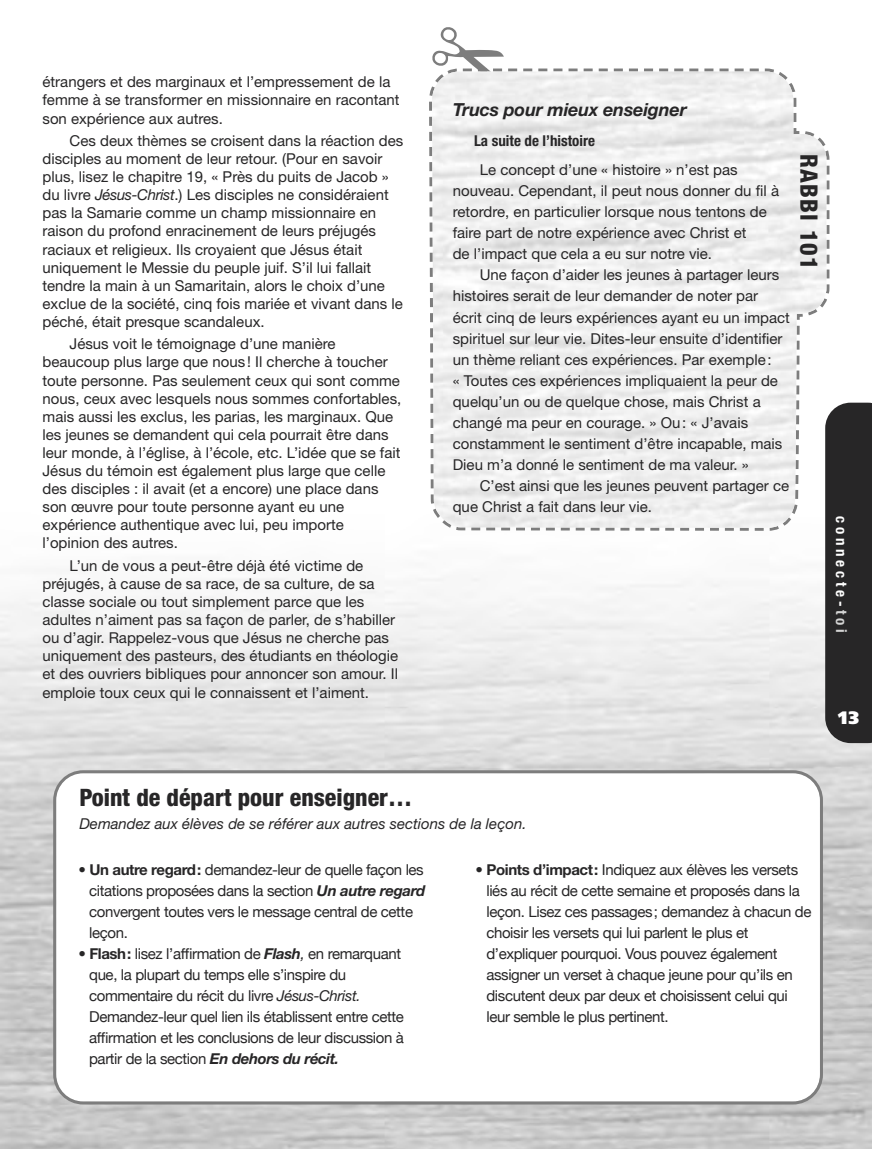
<style>
.page{position:relative;width:872px;height:1149px;background:#fff}
.page>*{position:absolute;margin:0;border:0;box-sizing:border-box;transform-origin:0 0}
.t1{font:800 condensed 24px "Helvetica Neue LT Std";color:#272627}
.t2{font:800 condensed 24px "Helvetica Neue LT Std";letter-spacing:.05em;color:#272627}
.t3{font:italic 700 18px "Helvetica Neue LT Std";letter-spacing:-.01em;color:#272627}
.t4{font:900 18px "Frutiger";color:#fff}
.t5{font:15px/18.1px "Helvetica Neue LT Std";color:#272627}
.t6{font:15px/21px "Helvetica Neue";letter-spacing:-.025em;color:#272627}
.t7{font:italic 15px "Helvetica Neue LT Std";color:#272627}
.t8{font:700 condensed 15px "Helvetica Neue LT Std";color:#272627}
.t9{font:700 condensed 15px "Helvetica Neue";letter-spacing:.25em;color:#fff}
.s1{font-style:italic}
.s2{color:#d4d4d4}
.s3{font-family:"Helvetica Neue LT Std"}
.s4{font-family:"Helvetica Neue LT Std";font-weight:700}
.s5{font-family:"Helvetica Neue LT Std";font-weight:700;font-style:italic}
.s6{font-family:"Helvetica Neue LT Std";font-style:italic}
</style>
<div class="page">
<img style="left:0;top:578px;width:872px;height:570px">
<div style="left:825px;top:402px;width:47px;height:340px;background:#272627"></div>
<svg style="left:453px;top:527px;width:15px;height:4px"></svg>
<svg style="left:826px;top:150px;width:4px;height:152px"></svg>
<img style="left:432px;top:71px;width:394px;height:456px">
<svg style="left:53px;top:770px;width:770px;height:334px"></svg>
<svg style="left:430px;top:68px;width:77px;height:17px"></svg>
<p class="t5" style="left:43px;top:74px;width:359px">étrangers et des marginaux et l’empressement de la femme à se transformer en missionnaire en racontant son expérience aux autres.</p>
<p class="t5" style="left:43px;top:133px;width:362px;text-indent:27px">Ces deux thèmes se croisent dans la réaction des disciples au moment de leur retour. (Pour en savoir plus, lisez le chapitre 19, « Près du puits de Jacob » du livre <span class="s1">Jésus-Christ</span>.) Les disciples ne considéraient pas la Samarie comme un champ missionnaire en raison du profond enracinement de leurs préjugés raciaux et religieux. Ils croyaient que Jésus était uniquement le Messie du peuple juif. S’il lui fallait tendre la main à un Samaritain, alors le choix d’une exclue de la société, cinq fois mariée et vivant dans le péché, était presque scandaleux.</p>
<p class="t5" style="left:43px;top:336px;width:360px;text-indent:27px">Jésus voit le témoignage d’une manière beaucoup plus large que nous ! Il cherche à toucher toute personne. Pas seulement ceux qui sont comme nous, ceux avec lesquels nous sommes confortables, mais aussi les exclus, les parias, les marginaux. Que les jeunes se demandent qui cela pourrait être dans leur monde, à l’église, à l’école, etc. L’idée que se fait Jésus du témoin est également plus large que celle des disciples : il avait (et a encore) une place dans son œuvre pour toute personne ayant eu une expérience authentique avec lui, peu importe l’opinion des autres.</p>
<p class="t5" style="left:43px;top:557px;width:357px;text-indent:27px">L’un de vous a peut-être déjà été victime de préjugés, à cause de sa race, de sa culture, de sa classe sociale ou tout simplement parce que les adultes n’aiment pas sa façon de parler, de s’habiller ou d’agir. Rappelez-vous que Jésus ne cherche pas uniquement des pasteurs, des étudiants en théologie et des ouvriers bibliques pour annoncer son amour. Il emploie toux ceux qui le connaissent et l’aiment.</p>
<p class="t3" style="left:453px;top:103px;width:235px">Trucs pour mieux enseigner</p>
<p class="t8" style="left:474px;top:135px;width:122px">La suite de l’histoire</p>
<p class="t5" style="left:453px;top:161px;width:328px;line-height:21px;text-indent:27px">Le concept d’une « histoire » n’est pas nouveau. Cependant, il peut nous donner du fil à retordre, en particulier lorsque nous tentons de faire part de notre expérience avec Christ et<br>de l’impact que cela a eu sur notre vie.</p>
<p class="t5" style="left:453px;top:266px;width:339px;line-height:21px;text-indent:27px">Une façon d’aider les jeunes à partager leurs histoires serait de leur demander de noter par écrit cinq de leurs expériences ayant eu un impact spirituel sur leur vie. Dites-leur ensuite d’identifier un thème reliant ces expériences. Par exemple :<br>« Toutes ces expériences impliquaient la peur de quelqu’un ou de quelque chose, mais Christ a changé ma peur en courage. » Ou : « J’avais constamment le sentiment d’être incapable, mais Dieu m’a donné le sentiment de ma valeur. »</p>
<p class="t5" style="left:453px;top:476px;width:338px;line-height:21px;text-indent:27px">C’est ainsi que les jeunes peuvent partager ce que Christ a fait dans leur vie.</p>
<h1 class="t2" style="left:817px;top:154px;width:117px;rotate:90deg">RABBI 101</h1>
<p class="t9" style="left:850px;top:516px;width:118px;rotate:90deg">connecte-<span class="s2">toi</span></p>
<p class="t4" style="left:838px;top:710px;width:22px">13</p>
<h1 class="t1" style="left:79px;top:789px;width:334px">Point de départ pour enseigner…</h1>
<p class="t7" style="left:79px;top:817px;width:448px">Demandez aux élèves de se référer aux autres sections de la leçon.</p>
<p class="t6" style="left:89px;top:858px;width:338px;text-indent:-11px"><span class="s3">•</span> <span class="s4">Un autre regard :</span> demandez-leur de quelle façon les citations proposées dans la section <span class="s5">Un autre regard </span>convergent toutes vers le message central de cette leçon.</p>
<p class="t6" style="left:89px;top:942px;width:316px;text-indent:-11px"><span class="s3">•</span> <span class="s4">Flash :</span> lisez l’affirmation de <span class="s5">Flash</span><span class="s6">,</span> en remarquant que, la plupart du temps elle s’inspire du commentaire du récit du livre <span class="s6">Jésus-Christ.<br></span>Demandez-leur quel lien ils établissent entre cette affirmation et les conclusions de leur discussion à partir de la section <span class="s5">En dehors du récit.</span></p>
<p class="t6" style="left:486px;top:858px;width:326px;text-indent:-11px"><span class="s3">•</span> <span class="s4">Points d’impact :</span> Indiquez aux élèves les versets liés au récit de cette semaine et proposés dans la leçon. Lisez ces passages; demandez à chacun de choisir les versets qui lui parlent le plus et d’expliquer pourquoi. Vous pouvez également assigner un verset à chaque jeune pour qu’ils en discutent deux par deux et choisissent celui qui leur semble le plus pertinent.</p>
</div>
